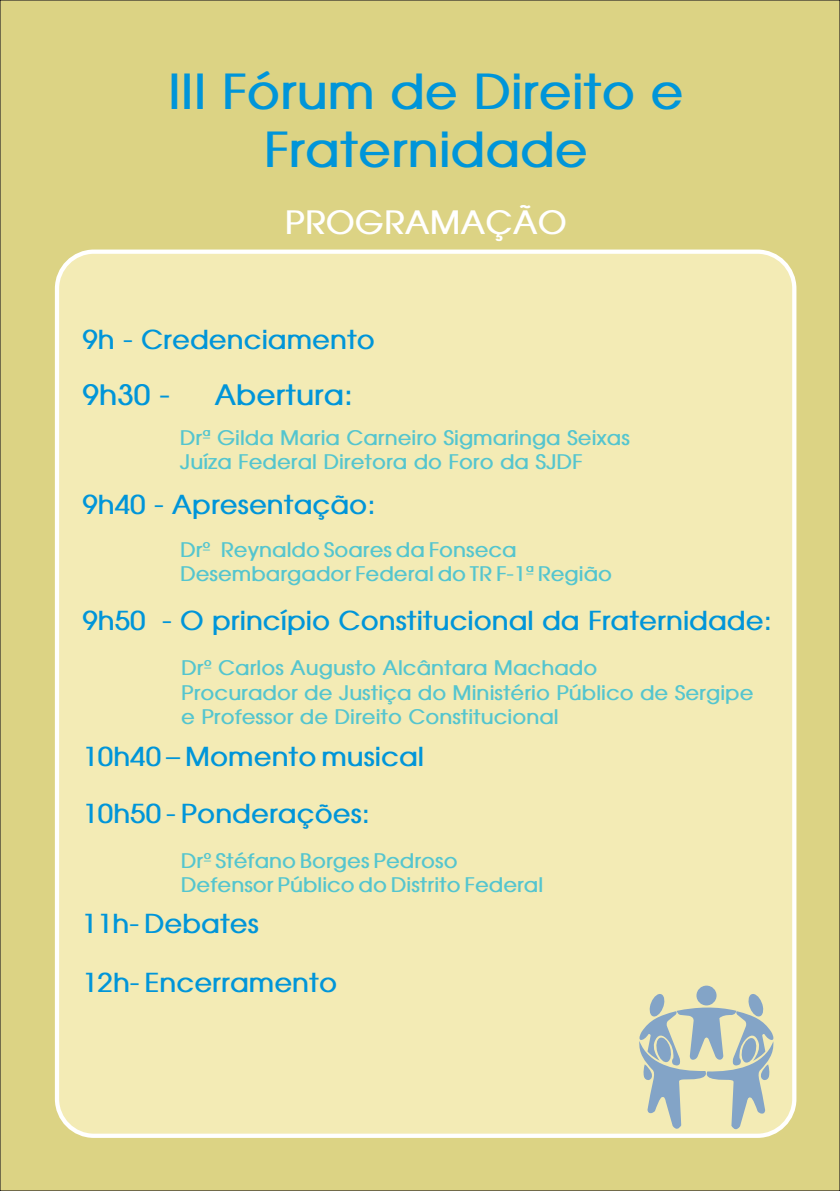
<style>
.page{position:relative;width:840px;height:1191px;background:#fff}
.page>*{position:absolute;margin:0;border:0;box-sizing:border-box;transform-origin:0 0}
.t1{font:700 48px/58.2px "Avant Garde";color:#0095d9;text-align:center}
.t2{font:700 32px "Avant Garde";color:#fff}
.t3{font:700 28px "Avant Garde";color:#0095d9}
.t4{font:700 26px/56.6px "Avant Garde";color:#0095d9}
.t5{font:700 20px/24.2px "Avant Garde";color:#54c5cf}
</style>
<div class="page">
<div style="left:0;top:0;width:839px;height:1191px;background:#dcd384"></div>
<div style="left:55px;top:249px;width:741px;height:888px;background:#f3ebb5;border:4px solid #fff;border-radius:37px"></div>
<svg style="left:639px;top:993px;width:138px;height:137px"></svg>
<div style="left:696px;top:985px;width:20px;height:20px;background:#83a4c7;border-radius:50%"></div>
<h1 class="t1" style="left:168px;top:67px;width:516px">III Fórum de Direito e<br>Fraternidade</h1>
<h2 class="t2" style="left:285px;top:210px;width:283px">PROGRAMAÇÃO</h2>
<h3 class="t4" style="left:82px;top:314px;width:294px">9h - Credenciamento</h3>
<h3 class="t3" style="left:82px;top:384px;width:89px">9h30 -</h3>
<h3 class="t3" style="left:214px;top:384px;width:140px">Abertura:</h3>
<p class="t5" style="left:180px;top:427px;width:451px">Drª Gilda Maria Carneiro Sigmaringa Seixas<br>Juíza Federal Diretora do Foro da SJDF</p>
<h3 class="t4" style="left:82px;top:479px;width:294px">9h40 - Apresentação:</h3>
<p class="t5" style="left:180px;top:539px;width:433px">Drº Reynaldo Soares da Fonseca<br>Desembargador Federal do TR F-1ª Região</p>
<h3 class="t4" style="left:82px;top:594px;width:690px">9h50 - O princípio Constitucional da Fraternidade:</h3>
<p class="t5" style="left:181px;top:658px;width:573px">Drº Carlos Augusto Alcântara Machado<br>Procurador de Justiça do Ministério Público de Sergipe e Professor de Direito Constitucional</p>
<h3 class="t4" style="left:82px;top:731px;width:343px">10h40 – Momento musical<br>10h50 - Ponderações:</h3>
<p class="t5" style="left:181px;top:850px;width:363px">Drº Stéfano Borges Pedroso<br>Defensor Público do Distrito Federal</p>
<h3 class="t4" style="left:82px;top:897px;width:179px">11h- Debates</h3>
<h3 class="t4" style="left:82px;top:956px;width:256px">12h- Encerramento</h3>
</div>
